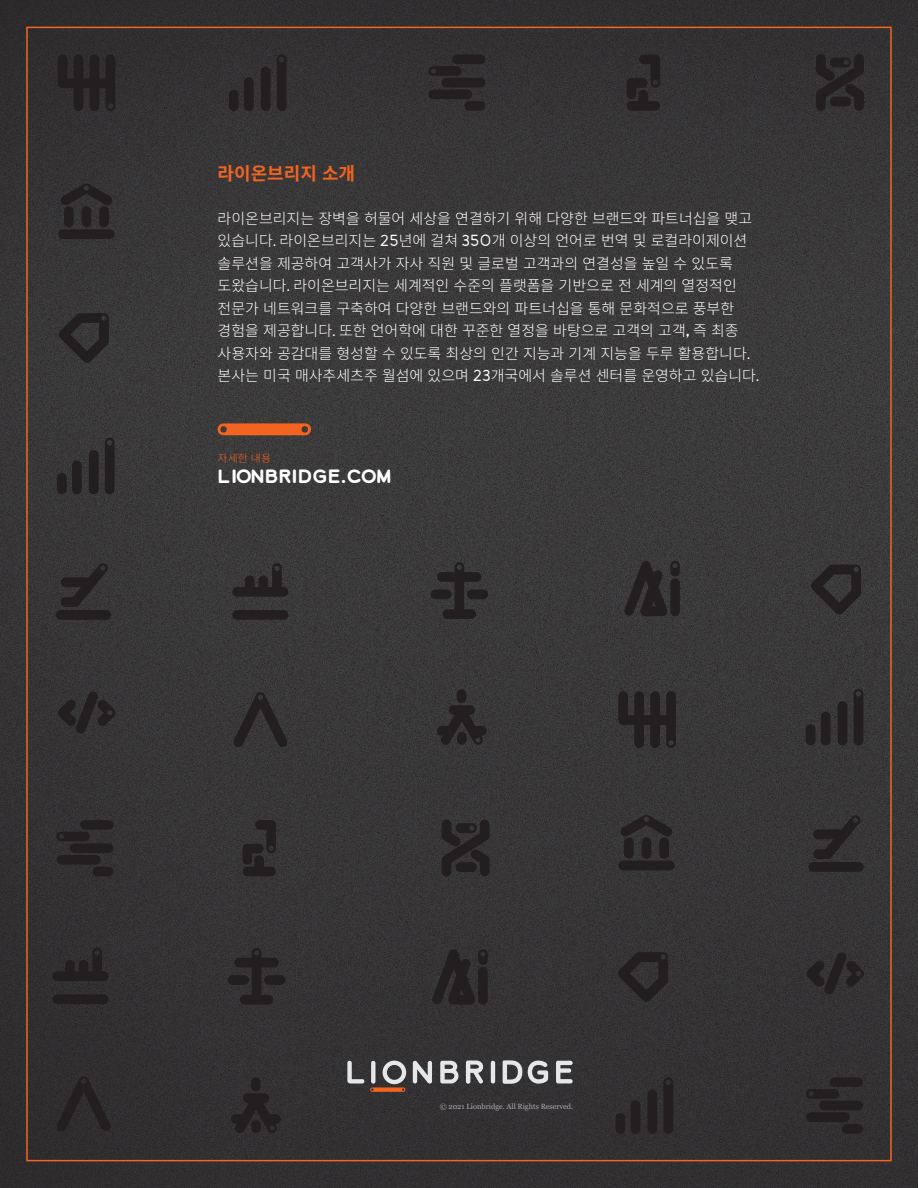
<style>
.page{position:relative;width:918px;height:1188px;background:#fff}
.page>*{position:absolute;margin:0;border:0;box-sizing:border-box;transform-origin:0 0}
.t1{font:700 18px "Lionbridge Sans";color:#fff;scale:1.04 1}
.t2{font:700 18px "Noto Sans CJ Kkr";color:#f36421}
.Lion_Contact_Us{font:300 15px/22.5px "Noto Sans CJ Kkr";color:#fff}
.t3{font:300 10.5px "Noto Sans CJ Kkr";color:#f36421;scale:1.04 1}
.t4{font:7.5px "Georgia";color:#a8a9ad}
.s1{font-family:"Lionbridge Sans"}
</style>
<div class="page">
<img style="left:0;top:0;width:918px;height:1188px">
<svg style="left:218px;top:423px;width:93px;height:12px"></svg>
<svg style="left:347px;top:1061px;width:17px;height:23px"></svg>
<svg style="left:413px;top:1061px;width:19px;height:23px"></svg>
<svg style="left:440px;top:1061px;width:18px;height:22px"></svg>
<svg style="left:466px;top:1061px;width:17px;height:23px"></svg>
<svg style="left:491px;top:1061px;width:4px;height:23px"></svg>
<svg style="left:528px;top:1061px;width:20px;height:23px"></svg>
<svg style="left:370px;top:1061px;width:36px;height:31px"></svg>
<svg style="left:503px;top:1060px;width:19px;height:24px"></svg>
<svg style="left:556px;top:1061px;width:17px;height:22px"></svg>
<svg style="left:59px;top:313px;width:50px;height:50px;background:#2e2c2c"></svg>
<svg style="left:811px;top:565px;width:50px;height:49px;background:#2e2c2d"></svg>
<svg style="left:58px;top:54px;width:57px;height:57px;background:#282526"></svg>
<svg style="left:618px;top:691px;width:58px;height:57px;background:#2b2829"></svg>
<div style="left:244px;top:77px;width:10px;height:34px;background:#231f20;border-radius:5px"></div>
<svg style="left:277px;top:54px;width:10px;height:57px"></svg>
<div style="left:261px;top:67px;width:10px;height:44px;background:#231f20;border-radius:5px"></div>
<div style="left:229px;top:90px;width:10px;height:21px;background:#231f20;border-radius:5px"></div>
<div style="left:72px;top:461px;width:10px;height:33px;background:#231f20;border-radius:5px"></div>
<svg style="left:105px;top:438px;width:10px;height:56px"></svg>
<div style="left:89px;top:450px;width:10px;height:44px;background:#231f20;border-radius:5px"></div>
<div style="left:57px;top:473px;width:10px;height:21px;background:#231f20;border-radius:5px"></div>
<div style="left:821px;top:712px;width:10px;height:33px;background:#231f20;border-radius:5px"></div>
<svg style="left:854px;top:689px;width:9px;height:56px"></svg>
<div style="left:838px;top:701px;width:9px;height:44px;background:#231f20;border-radius:5px"></div>
<div style="left:806px;top:724px;width:10px;height:21px;background:#231f20;border-radius:5px"></div>
<svg style="left:618px;top:952px;width:50px;height:50px;background:#2c292a"></svg>
<svg style="left:807px;top:952px;width:57px;height:42px;background:#2d2b2c"></svg>
<svg style="left:58px;top:692px;width:57px;height:42px;background:#2e2b2c"></svg>
<div style="left:431px;top:589px;width:21px;height:10px;background:#231f20;border-radius:5px"></div>
<div style="left:467px;top:589px;width:21px;height:10px;background:#231f20;border-radius:5px"></div>
<svg style="left:437px;top:562px;width:44px;height:57px;background:#2e2b2c"></svg>
<svg style="left:233px;top:692px;width:55px;height:55px;background:#312f30"></svg>
<div style="left:64px;top:206px;width:10px;height:21px;background:#231f20;border-radius:5px"></div>
<div style="left:99px;top:206px;width:10px;height:21px;background:#231f20;border-radius:5px"></div>
<div style="left:58px;top:229px;width:57px;height:10px;background:#231f20;border-radius:5px"></div>
<div style="left:82px;top:206px;width:9px;height:21px;background:#231f20;border-radius:5px"></div>
<svg style="left:60px;top:184px;width:53px;height:21px"></svg>
<div style="left:428px;top:89px;width:44px;height:10px;background:#231f20;border-radius:5px"></div>
<div style="left:442px;top:78px;width:43px;height:9px;background:#231f20;border-radius:5px"></div>
<div style="left:464px;top:101px;width:21px;height:10px;background:#231f20;border-radius:5px"></div>
<svg style="left:428px;top:66px;width:34px;height:10px"></svg>
<div style="left:452px;top:54px;width:33px;height:10px;background:#231f20;border-radius:5px"></div>
<div style="left:631px;top:1100px;width:9px;height:34px;background:#231f20;border-radius:5px"></div>
<svg style="left:663px;top:1077px;width:10px;height:57px"></svg>
<div style="left:647px;top:1090px;width:10px;height:44px;background:#231f20;border-radius:5px"></div>
<div style="left:616px;top:1113px;width:9px;height:21px;background:#231f20;border-radius:5px"></div>
<div style="left:806px;top:1112px;width:44px;height:10px;background:#231f20;border-radius:5px"></div>
<div style="left:819px;top:1101px;width:44px;height:9px;background:#231f20;border-radius:5px"></div>
<div style="left:842px;top:1124px;width:21px;height:10px;background:#231f20;border-radius:5px"></div>
<svg style="left:806px;top:1089px;width:33px;height:10px"></svg>
<div style="left:830px;top:1077px;width:33px;height:10px;background:#231f20;border-radius:5px"></div>
<div style="left:232px;top:610px;width:56px;height:10px;background:#231f20;border-radius:5px"></div>
<svg style="left:232px;top:563px;width:56px;height:34px;background:#2f2c2d"></svg>
<svg style="left:627px;top:54px;width:33px;height:57px;background:#2a2728"></svg>
<div style="left:624px;top:838px;width:10px;height:21px;background:#231f20;border-radius:5px"></div>
<div style="left:659px;top:838px;width:10px;height:21px;background:#231f20;border-radius:5px"></div>
<div style="left:618px;top:861px;width:57px;height:9px;background:#231f20;border-radius:5px"></div>
<div style="left:642px;top:838px;width:9px;height:21px;background:#231f20;border-radius:5px"></div>
<svg style="left:620px;top:815px;width:53px;height:21px"></svg>
<svg style="left:813px;top:815px;width:48px;height:44px;background:#2f2d2e"></svg>
<div style="left:808px;top:862px;width:56px;height:10px;background:#231f20;border-radius:5px"></div>
<svg style="left:61px;top:563px;width:48px;height:44px;background:#2f2d2e"></svg>
<div style="left:56px;top:610px;width:55px;height:10px;background:#231f20;border-radius:5px"></div>
<svg style="left:816px;top:54px;width:48px;height:57px;background:#2a2728"></svg>
<div style="left:830px;top:97px;width:21px;height:9px;background:#231f20;border-radius:5px"></div>
<div style="left:57px;top:855px;width:43px;height:10px;background:#231f20;border-radius:5px"></div>
<div style="left:70px;top:843px;width:44px;height:10px;background:#231f20;border-radius:5px"></div>
<div style="left:93px;top:867px;width:21px;height:9px;background:#231f20;border-radius:5px"></div>
<svg style="left:56px;top:832px;width:34px;height:9px"></svg>
<div style="left:80px;top:820px;width:34px;height:10px;background:#231f20;border-radius:5px"></div>
<svg style="left:243px;top:820px;width:33px;height:56px;background:#2b2829"></svg>
<svg style="left:442px;top:820px;width:48px;height:57px;background:#2b2829"></svg>
<div style="left:456px;top:862px;width:21px;height:10px;background:#231f20;border-radius:5px"></div>
<svg style="left:56px;top:1076px;width:55px;height:55px;background:#2b282a"></svg>
<div style="left:251px;top:1078px;width:10px;height:13px;background:#231f20;border-radius:5px"></div>
<svg style="left:231px;top:1093px;width:50px;height:40px;background:#2a2728"></svg>
<div style="left:457px;top:689px;width:9px;height:14px;background:#231f20;border-radius:5px"></div>
<svg style="left:437px;top:705px;width:50px;height:40px;background:#2d2a2b"></svg>
<svg style="left:624px;top:561px;width:56px;height:55px;background:#2c2a2b"></svg>
<div style="left:228px;top:975px;width:21px;height:10px;background:#231f20;border-radius:5px"></div>
<div style="left:264px;top:975px;width:21px;height:10px;background:#231f20;border-radius:5px"></div>
<svg style="left:234px;top:948px;width:45px;height:57px;background:#2b282a"></svg>
<div style="left:53px;top:994px;width:56px;height:10px;background:#231f20;border-radius:5px"></div>
<svg style="left:53px;top:947px;width:56px;height:34px;background:#2a2729"></svg>
<svg style="left:432px;top:949px;width:56px;height:56px;background:#2a2728"></svg>
<p class="t2" style="left:218px;top:163px;width:139px">라이온브리지 소개</p>
<p class="Lion_Contact_Us" style="left:218px;top:208px;width:543px">라이온브리지는 장벽을 허물어 세상을 연결하기 위해 다양한 브랜드와 파트너십을 맺고 있습니다<span class="s1">.</span> 라이온브리지는 <span class="s1">25</span>년에 걸쳐 <span class="s1">350</span>개 이상의 언어로 번역 및 로컬라이제이션 솔루션을 제공하여 고객사가 자사 직원 및 글로벌 고객과의 연결성을 높일 수 있도록 도왔습니다<span class="s1">.</span> 라이온브리지는 세계적인 수준의 플랫폼을 기반으로 전 세계의 열정적인 전문가 네트워크를 구축하여 다양한 브랜드와의 파트너십을 통해 문화적으로 풍부한 경험을 제공합니다<span class="s1">.</span> 또한 언어학에 대한 꾸준한 열정을 바탕으로 고객의 고객<span class="s1">,</span> 즉 최종 사용자와 공감대를 형성할 수 있도록 최상의 인간 지능과 기계 지능을 두루 활용합니다<span class="s1">. </span>본사는 미국 매사추세츠주 월섬에 있으며 <span class="s1">23</span>개국에서 솔루션 센터를 운영하고 있습니다<span class="s1">.</span></p>
<p class="t3" style="left:218px;top:452px;width:53px">자세한 내용</p>
<p class="t1" style="left:218px;top:464px;width:169px">LIONBRIDGE.COM</p>
<p class="t4" style="left:440px;top:1102px;width:135px">© 2021 Lionbridge. All Rights Reserved.</p>
</div>
